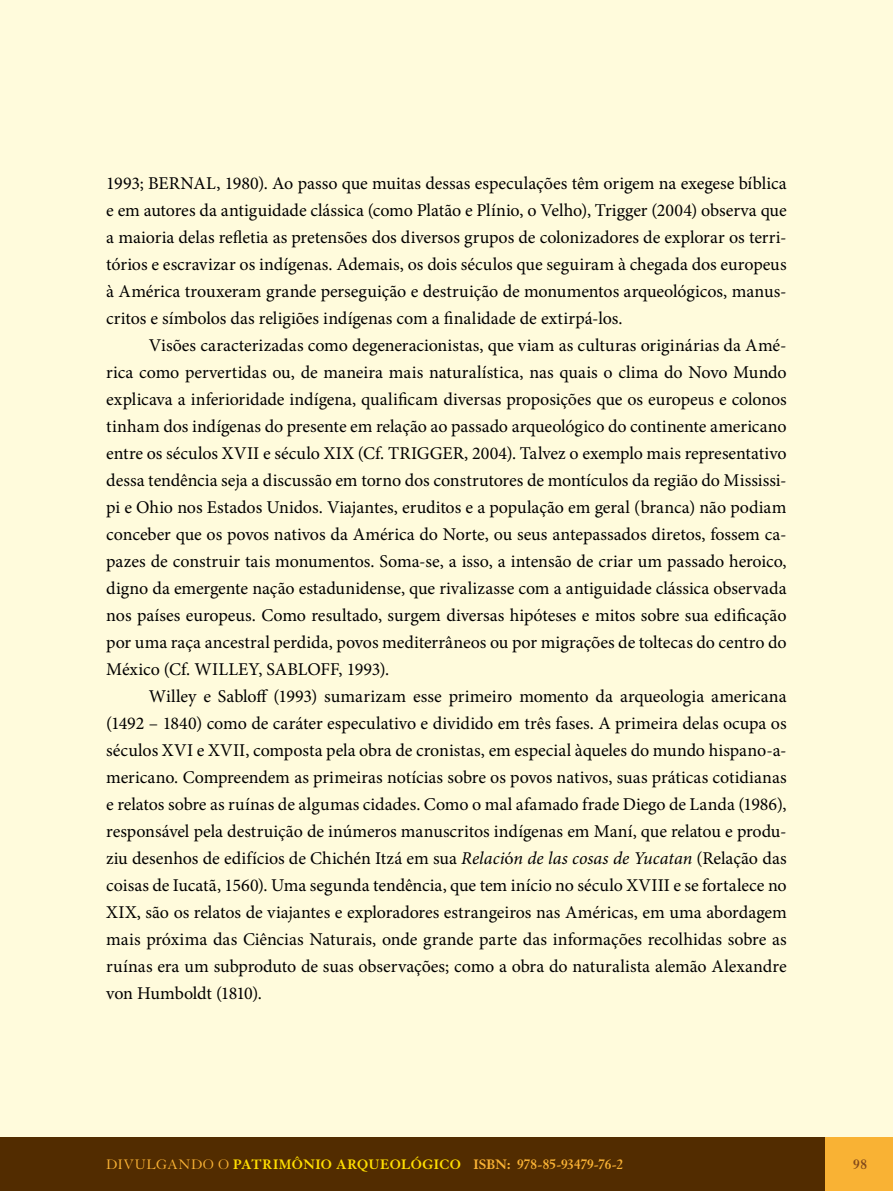
<style>
.page{position:relative;width:893px;height:1191px;background:#fffbdc}
.page>*{position:absolute;margin:0;border:0;box-sizing:border-box;transform-origin:0 0}
.Texto{font:18px/27px "Minion Pro";letter-spacing:-.005em;color:#000;text-align:justify}
.t1{font:700 15px "Granjon";letter-spacing:.01em;color:#ffde00}
.t2{font:700 15px "Granjon";color:#834a1a}
.s1{font-style:italic}
.s2{font-weight:400;color:#f9b234}
.s3{color:#f9b234}
</style>
<div class="page">
<div style="left:1px;top:1137px;width:892px;height:54px;background:#522c00"></div>
<div style="left:826px;top:1137px;width:67px;height:54px;background:#f9b234"></div>
<p class="Texto" style="left:106px;top:170px;width:682px">1993; BERNAL, 1980). Ao passo que muitas dessas especulações têm origem na exegese bíblica e em autores da antiguidade clássica (como Platão e Plínio, o Velho), Trigger (2004) observa que a maioria delas refletia as pretensões dos diversos grupos de colonizadores de explorar os terri&shy;tórios e escravizar os indígenas. Ademais, os dois séculos que seguiram à chegada dos europeus à América trouxeram grande perseguição e destruição de monumentos arqueológicos, manus&shy;critos e símbolos das religiões indígenas com a finalidade de extirpá-los.</p>
<p class="Texto" style="left:106px;top:332px;width:682px;text-indent:43px">Visões caracterizadas como degeneracionistas, que viam as culturas originárias da Amé&shy;rica como pervertidas ou, de maneira mais naturalística, nas quais o clima do Novo Mundo explicava a inferioridade indígena, qualificam diversas proposições que os europeus e colonos tinham dos indígenas do presente em relação ao passado arqueológico do continente americano entre os séculos XVII e século XIX (Cf. TRIGGER, 2004). Talvez o exemplo mais representativo dessa tendência seja a discussão em torno dos construtores de montículos da região do Mississi&shy;pi e Ohio nos Estados Unidos. Viajantes, eruditos e a população em geral (branca) não podiam conceber que os povos nativos da América do Norte, ou seus antepassados diretos, fossem ca&shy;pazes de construir tais monumentos. Soma-se, a isso, a intensão de criar um passado heroico, digno da emergente nação estadunidense, que rivalizasse com a antiguidade clássica observada nos países europeus. Como resultado, surgem diversas hipóteses e mitos sobre sua edificação por uma raça ancestral perdida, povos mediterrâneos ou por migrações de toltecas do centro do México (Cf. WILLEY, SABLOFF, 1993).</p>
<p class="Texto" style="left:106px;top:683px;width:682px;text-indent:43px">Willey e Sabloff (1993) sumarizam esse primeiro momento da arqueologia americana (1492 – 1840) como de caráter especulativo e dividido em três fases. A primeira delas ocupa os séculos XVI e XVII, composta pela obra de cronistas, em especial àqueles do mundo hispano-a&shy;mericano. Compreendem as primeiras notícias sobre os povos nativos, suas práticas cotidianas e relatos sobre as ruínas de algumas cidades. Como o mal afamado frade Diego de Landa (1986), responsável pela destruição de inúmeros manuscritos indígenas em Maní, que relatou e produ&shy;ziu desenhos de edifícios de Chichén Itzá em sua <span class="s1">Relaci</span>ó<span class="s1">n de las cosas de Yucatan</span> (Relação das coisas de Iucatã, 1560). Uma segunda tendência, que tem início no século XVIII e se fortalece no XIX, são os relatos de viajantes e exploradores estrangeiros nas Américas, em uma abordagem mais próxima das Ciências Naturais, onde grande parte das informações recolhidas sobre as ruínas era um subproduto de suas observações; como a obra do naturalista alemão Alexandre von Humboldt (1810).</p>
<p class="t1" style="left:106px;top:1156px;width:518px"><span class="s2">DIVULGANDO O</span> PATRIMÔNIO ARQUEOLÓGICO <span class="s3">ISBN: 978-85-93479-76-2</span></p>
<p class="t2" style="left:853px;top:1156px;width:16px">98</p>
</div>
